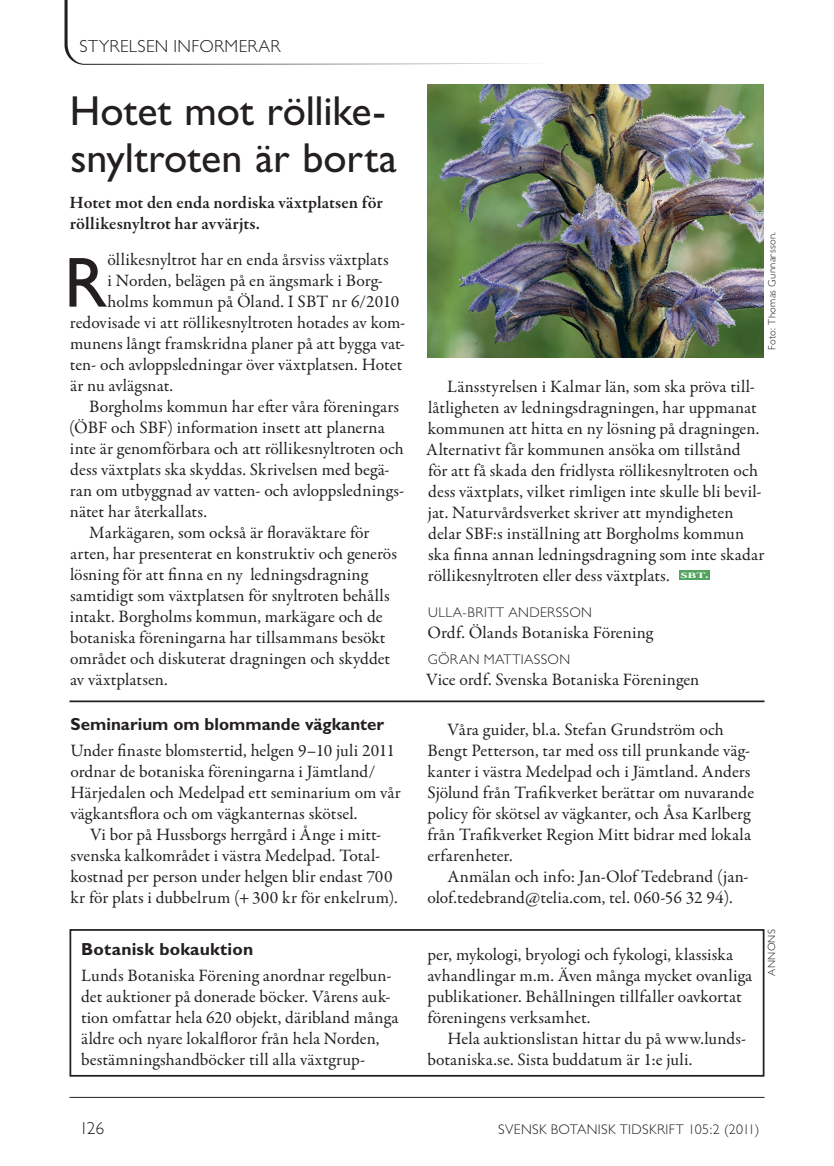
<style>
.page{position:relative;width:834px;height:1166px;background:#fff}
.page>*{position:absolute;margin:0;border:0;box-sizing:border-box;transform-origin:0 0}
.Normal__första{font:71.23px "Gill Sans";color:#231f20}
.Artikelrubrik{font:42px/47.2px "Gill Sans";letter-spacing:-.005em;color:#231f20}
.Normal___indrag{font:17.5px/21px "Garamond Premr Pro";letter-spacing:.005em;color:#231f20}
.Normal__första-2{font:17.5px "Garamond Premr Pro";color:#231f20}
.Ingress{font:600 17.5px/21px "Garamond Premr Pro";letter-spacing:.005em;color:#231f20}
.Rubrik_1{font:700 17.5px "Gill Sans";letter-spacing:.005em;color:#231f20}
.t1{font:300 17.5px "Gill Sans";letter-spacing:.02em;color:#231f20}
.Författare{font:300 14px "Gill Sans";letter-spacing:.025em;color:#231f20}
.FigurTabell{font:300 10.5px "Gill Sans";letter-spacing:.03em;color:#231f20}
.t2{font:700 8.05px "Adobe Garamond Pro";color:#fff;scale:1.71 1}
.s1{font-size:11.55px}
</style>
<div class="page">
<hr style="left:69px;top:1097px;width:695px;height:1px;background:#231f20">
<div style="left:678px;top:570px;width:31px;height:9px;background:#53a45f"></div>
<svg style="left:64px;top:0;width:465px;height:65px"></svg>
<div style="left:69px;top:929px;width:695px;height:147px;border:2px solid #231f20"></div>
<hr style="left:69px;top:700px;width:695px;height:2px;background:#231f20">
<img style="left:427px;top:85px;width:336px;height:272px">
<p class="t1" style="left:79px;top:36px;width:202px">STYRELSEN INFORMERAR</p>
<p class="Artikelrubrik" style="left:70px;top:87px;width:329px">Hotet mot röllike&shy;snyltroten är borta</p>
<p class="Ingress" style="left:69px;top:192px;width:315px">Hotet mot den enda nordiska växtplatsen för röllikesnyltrot har avvärjts.</p>
<p class="Normal__första" style="left:64px;top:242px;width:44px">R</p>
<p class="Normal__första-2" style="left:108px;top:249px;width:282px">öllikesnyltrot har en enda årsviss växtplats</p>
<p class="Normal__första-2" style="left:107px;top:270px;width:277px">i Norden, belägen på en ängsmark i Borg-</p>
<p class="Normal__första-2" style="left:108px;top:291px;width:293px">holms kommun på Öland. I SBT nr 6/2010</p>
<p class="Normal__första-2" style="left:70px;top:312px;width:337px">redovisade vi att röllikesnyltroten hotades av kom-</p>
<p class="Normal__första-2" style="left:70px;top:333px;width:336px">munens långt framskridna planer på att bygga vat-</p>
<p class="Normal__första-2" style="left:70px;top:354px;width:334px">ten- och avloppsledningar över växtplatsen. Hotet</p>
<p class="Normal__första-2" style="left:70px;top:375px;width:104px">är nu avlägsnat.</p>
<p class="Normal___indrag" style="left:69px;top:396px;width:336px;text-indent:20px">Borgholms kommun har efter våra föreningars (ÖBF och SBF) information insett att planerna inte är genomförbara och att röllikesnyltroten och dess växtplats ska skyddas. Skrivelsen med begä&shy;ran om utbyggnad av vatten- och avloppslednings&shy;nätet har återkallats.</p>
<p class="Normal___indrag" style="left:70px;top:522px;width:328px;text-indent:19px">Markägaren, som också är floraväktare för arten, har presenterat en konstruktiv och generös lösning för att finna en ny ledningsdragning samtidigt som växtplatsen för snyltroten behålls intakt. Borgholms kommun, markägare och de botaniska föreningarna har tillsammans besökt området och diskuterat dragningen och skyddet av växtplatsen.</p>
<p class="Rubrik_1" style="left:70px;top:714px;width:315px">Seminarium om blommande vägkanter</p>
<p class="Normal___indrag" style="left:70px;top:741px;width:332px">Under finaste blomstertid, helgen 9–10 juli 2011 ordnar de botaniska föreningarna i Jämtland/ Härjedalen och Medelpad ett seminarium om vår vägkantsflora och om vägkanternas skötsel.</p>
<p class="Normal___indrag" style="left:70px;top:825px;width:329px;text-indent:20px">Vi bor på Hussborgs herrgård i Ånge i mitt&shy;svenska kalkområdet i västra Medelpad. Total&shy;kostnad per person under helgen blir endast 700 kr för plats i dubbelrum (+300 kr för enkelrum).</p>
<p class="Rubrik_1" style="left:81px;top:939px;width:173px">Botanisk bokauktion</p>
<p class="Normal___indrag" style="left:81px;top:965px;width:318px">Lunds Botaniska Förening anordnar regelbun&shy;det auktioner på donerade böcker. Vårens auk&shy;tion omfattar hela 620 objekt, däribland många äldre och nyare lokalfloror från hela Norden, bestämningshandböcker till alla växtgrup-</p>
<p class="FigurTabell" style="left:766px;top:350px;width:120px;rotate:-90deg">Foto: Thomas Gunnarsson.</p>
<p class="Normal___indrag" style="left:426px;top:376px;width:339px;text-indent:21px">Länsstyrelsen i Kalmar län, som ska pröva til - låtligheten av ledningsdragningen, har uppmanat kommunen att hitta en ny lösning på dragningen.<br>Alternativt får kommunen ansöka om tillstånd<br>för att få skada den fridlysta röllikesnyltroten och dess växtplats, vilket rimligen inte skulle bli bevil&shy;jat. Naturvårdsverket skriver att myndigheten delar SBF:s inställning att Borgholms kommun ska finna annan ledningsdragning som inte skadar röllikesnyltroten eller dess växtplats.</p>
<p class="t2" style="left:680px;top:570px;width:18px">SBT<span class="s1">.</span></p>
<p class="Författare" style="left:428px;top:604px;width:165px">ULLA-BRITT ANDERSSON</p>
<p class="Normal___indrag" style="left:427px;top:622px;width:227px">Ordf. Ölands Botaniska Förening</p>
<p class="Författare" style="left:427px;top:651px;width:144px">GÖRAN MATTIASSON</p>
<p class="Normal___indrag" style="left:426px;top:669px;width:274px">Vice ordf. Svenska Botaniska Föreningen</p>
<p class="Normal___indrag" style="left:427px;top:720px;width:328px;text-indent:20px">Våra guider, bl.a. Stefan Grundström och Bengt Petterson, tar med oss till prunkande väg&shy;kanter i västra Medelpad och i Jämtland. Anders Sjölund från Trafikverket berättar om nuvarande policy för skötsel av vägkanter, och Åsa Karlberg från Trafikverket Region Mitt bidrar med lokala erfarenheter.</p>
<p class="Normal___indrag" style="left:427px;top:867px;width:323px;text-indent:20px">Anmälan och info: Jan-Olof Tedebrand (jan&shy;olof.tedebrand@telia.com, tel. 060-56 32 94).</p>
<p class="Normal___indrag" style="left:427px;top:944px;width:326px">per, mykologi, bryologi och fykologi, klassiska avhandlingar m.m. Även många mycket ovanliga publikationer. Behållningen tillfaller oavkortat föreningens verksamhet.</p>
<p class="Normal___indrag" style="left:427px;top:1028px;width:320px;text-indent:20px">Hela auktionslistan hittar du på www.lunds&shy;botaniska.se. Sista buddatum är 1:e juli.</p>
<p class="FigurTabell" style="left:765px;top:976px;width:48px;rotate:-90deg">ANNONS</p>
<p class="t1" style="left:79px;top:1118px;width:26px">126</p>
<p class="Författare" style="left:498px;top:1121px;width:262px">SVENSK BOTANISK TIDSKRIFT 105:2 (2011)</p>
</div>
